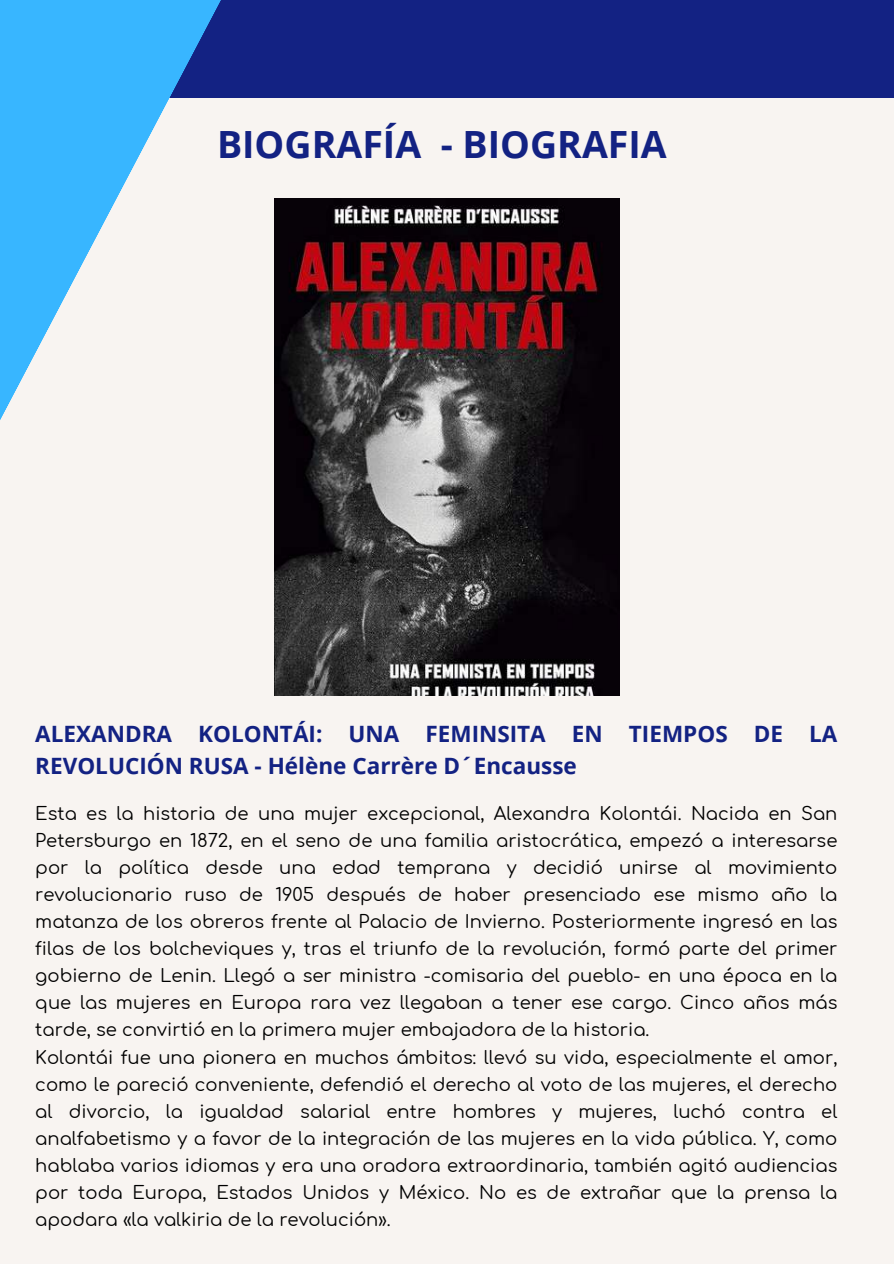
<style>
.page{position:relative;width:894px;height:1264px;background:#fff}
.page>*{position:absolute;margin:0;border:0;box-sizing:border-box;transform-origin:0 0}
.t1{font:700 37.5px "Open Sans";color:#132283}
.t2{font:700 22.5px/31.5px "Open Sans";color:#132283}
.t3{font:18px/27px "Comfortaa";color:#000}
</style>
<div class="page">
<div style="left:0;top:0;width:893px;height:1263px;background:#f8f4f1"></div>
<div style="left:0;top:0;width:893px;height:97px;background:#132283"></div>
<svg style="left:0;top:0;width:250px;height:420px"></svg>
<img style="left:274px;top:198px;width:344px;height:497px">
<h1 class="t1" style="left:217px;top:118px;width:451px">BIOGRAFÍA - BIOGRAFIA</h1>
<p class="t2" style="left:35px;top:717px;width:803px">ALEXANDRA KOLONTÁI: UNA FEMINSITA EN TIEMPOS DE LA<br>REVOLUCIÓN RUSA - Hélène Carrère D´Encausse</p>
<p class="t3" style="left:35px;top:797px;width:803px">Esta es la historia de una mujer excepcional, Alexandra Kolontái. Nacida en San Petersburgo en 1872, en el seno de una familia aristocrática, empezó a interesarse por la política desde una edad temprana y decidió unirse al movimiento revolucionario ruso de 1905 después de haber presenciado ese mismo año la matanza de los obreros frente al Palacio de Invierno. Posteriormente ingresó en las filas de los bolcheviques y, tras el triunfo de la revolución, formó parte del primer gobierno de Lenin. Llegó a ser ministra -comisaria del pueblo- en una época en la que las mujeres en Europa rara vez llegaban a tener ese cargo. Cinco años más tarde, se convirtió en la primera mujer embajadora de la historia.<br>Kolontái fue una pionera en muchos ámbitos: llevó su vida, especialmente el amor, como le pareció conveniente, defendió el derecho al voto de las mujeres, el derecho al divorcio, la igualdad salarial entre hombres y mujeres, luchó contra el analfabetismo y a favor de la integración de las mujeres en la vida pública. Y, como hablaba varios idiomas y era una oradora extraordinaria, también agitó audiencias por toda Europa, Estados Unidos y México. No es de extrañar que la prensa la apodara «la valkiria de la revolución».</p>
</div>
